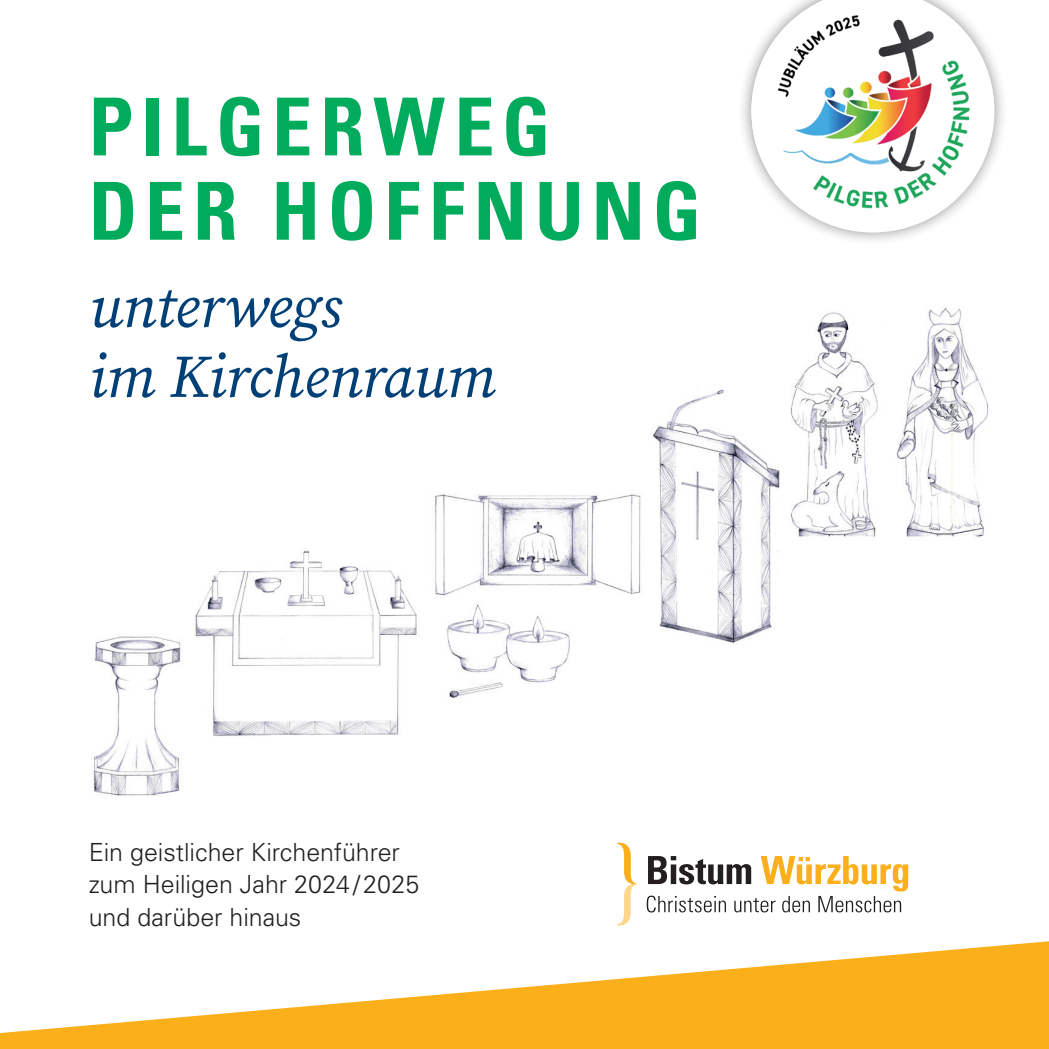
<style>
.page{position:relative;width:1049px;height:1049px;background:#fff}
.page>*{position:absolute;margin:0;border:0;box-sizing:border-box;transform-origin:0 0}
.t1{font:700 condensed 80px/84.2px "Univers LT Std";letter-spacing:.1em;color:#00ab5b}
.t2{font:italic 60px/70px "Source Serif Variable";letter-spacing:-.015em;color:#014077}
.t3{font:300 25px/32.5px "Univers LT Std";color:#231f20}
</style>
<div class="page">
<svg style="left:0;top:941px;width:1049px;height:108px;fill:#fbaf1b"></svg>
<svg style="left:647px;top:856px;width:261px;height:56px"></svg>
<svg style="left:617px;top:842px;width:20px;height:83px"></svg>
<img style="left:93px;top:636px;width:88px;height:160px">
<img style="left:447px;top:604px;width:123px;height:95px">
<div style="left:737px;top:0;width:271px;height:247px;background:#231f20;opacity:.5"></div>
<img style="left:751px;top:0;width:243px;height:232px">
<img style="left:435px;top:494px;width:206px;height:102px">
<img style="left:790px;top:307px;width:199px;height:230px">
<img style="left:653px;top:389px;width:127px;height:254px">
<img style="left:195px;top:550px;width:222px;height:186px">
<h1 class="t1" style="left:89px;top:84px;width:614px">PILGERWEG<br>DER HOFFNUNG</h1>
<h2 class="t2" style="left:89px;top:272px;width:408px">unterwegs<br>im Kirchenraum</h2>
<p class="t3" style="left:89px;top:835px;width:332px">Ein geistlicher Kirchenführer zum Heiligen Jahr 2024/2025 und darüber hinaus</p>
</div>
